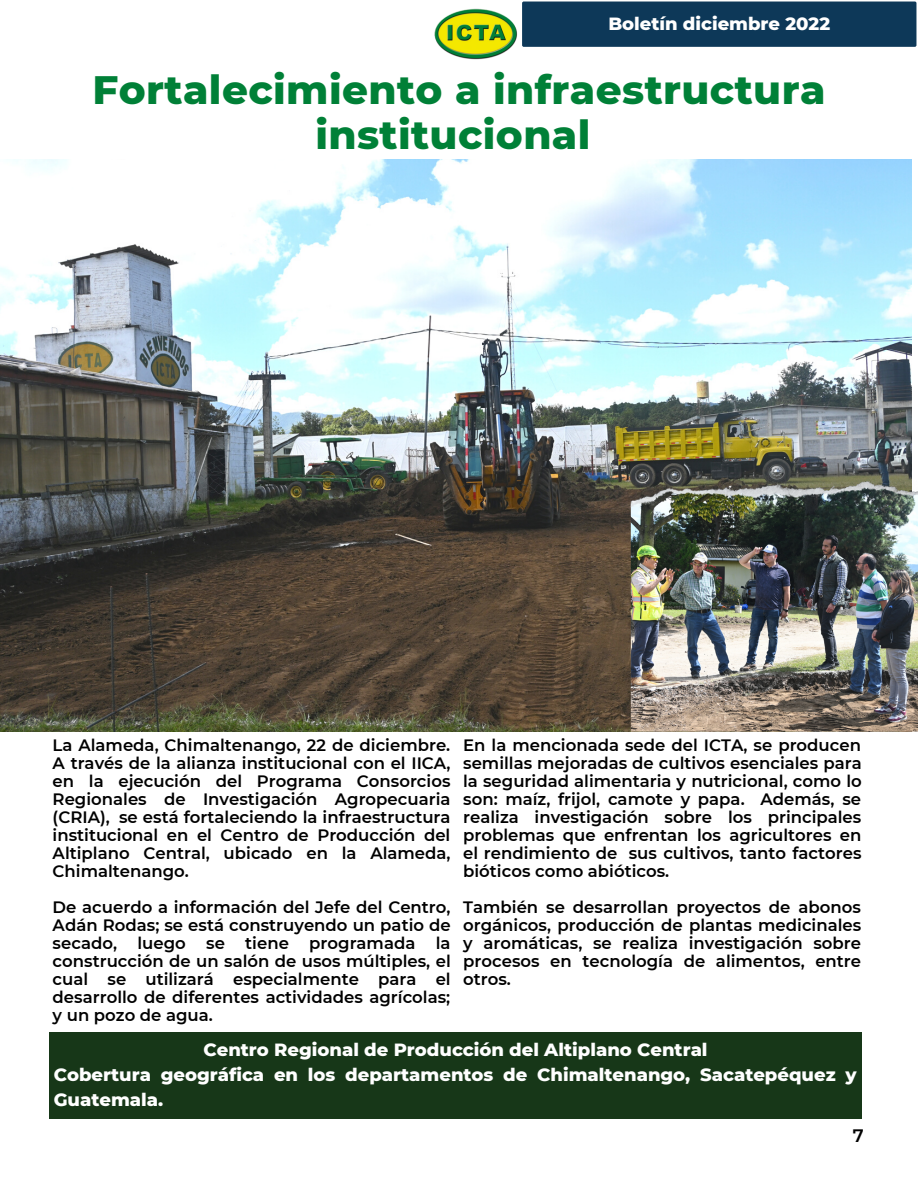
<style>
.page{position:relative;width:918px;height:1188px;background:#fff}
.page>*{position:absolute;margin:0;border:0;box-sizing:border-box;transform-origin:0 0}
.t1{font:800 40.5px/45px "Montserrat";letter-spacing:.01em;color:#008037;text-align:center}
.t2{font:800 18px/24.8px "Montserrat";color:#fff}
.t3{font:600 18px "Montserrat";color:#000}
.t4{font:600 16.5px/18px "Montserrat";color:#000;text-align:justify}
</style>
<div class="page">
<img style="left:434px;top:8px;width:83px;height:52px">
<div style="left:522px;top:1px;width:395px;height:46px;background:#0d3858"></div>
<div style="left:49px;top:1033px;width:813px;height:86px;background:#173718"></div>
<img style="left:0;top:160px;width:911px;height:571px">
<img style="left:631px;top:507px;width:287px;height:225px">
<img style="left:631px;top:480px;width:287px;height:27px">
<p class="t2" style="left:608px;top:11px;width:223px">Boletín diciembre 2022</p>
<h1 class="t1" style="left:93px;top:67px;width:734px">Fortalecimiento a infraestructura institucional</h1>
<p class="t4" style="left:53px;top:736px;width:399px">La Alameda, Chimaltenango, 22 de diciembre.<br>A través de la alianza institucional con el IICA, en la ejecución del Programa Consorcios Regionales de Investigación Agropecuaria (CRIA), se está fortaleciendo la infraestructura institucional en el Centro de Producción del Altiplano Central, ubicado en la Alameda, Chimaltenango.</p>
<p class="t4" style="left:53px;top:898px;width:400px">De acuerdo a información del Jefe del Centro, Adán Rodas; se está construyendo un patio de secado, luego se tiene programada la construcción de un salón de usos múltiples, el cual se utilizará especialmente para el desarrollo de diferentes actividades agrícolas; y un pozo de agua.</p>
<p class="t4" style="left:463px;top:736px;width:400px">En la mencionada sede del ICTA, se producen semillas mejoradas de cultivos esenciales para la seguridad alimentaria y nutricional, como lo son: maíz, frijol, camote y papa. Además, se realiza investigación sobre los principales problemas que enfrentan los agricultores en el rendimiento de sus cultivos, tanto factores bióticos como abióticos.</p>
<p class="t4" style="left:463px;top:898px;width:400px">También se desarrollan proyectos de abonos orgánicos, producción de plantas medicinales y aromáticas, se realiza investigación sobre procesos en tecnología de alimentos, entre otros.</p>
<p class="t2" style="left:54px;top:1037px;width:804px;text-indent:150px">Centro Regional de Producción del Altiplano Central<br>Cobertura geográfica en los departamentos de Chimaltenango, Sacatepéquez y<br>Guatemala.</p>
<p class="t3" style="left:853px;top:1124px;width:12px">7</p>
</div>
